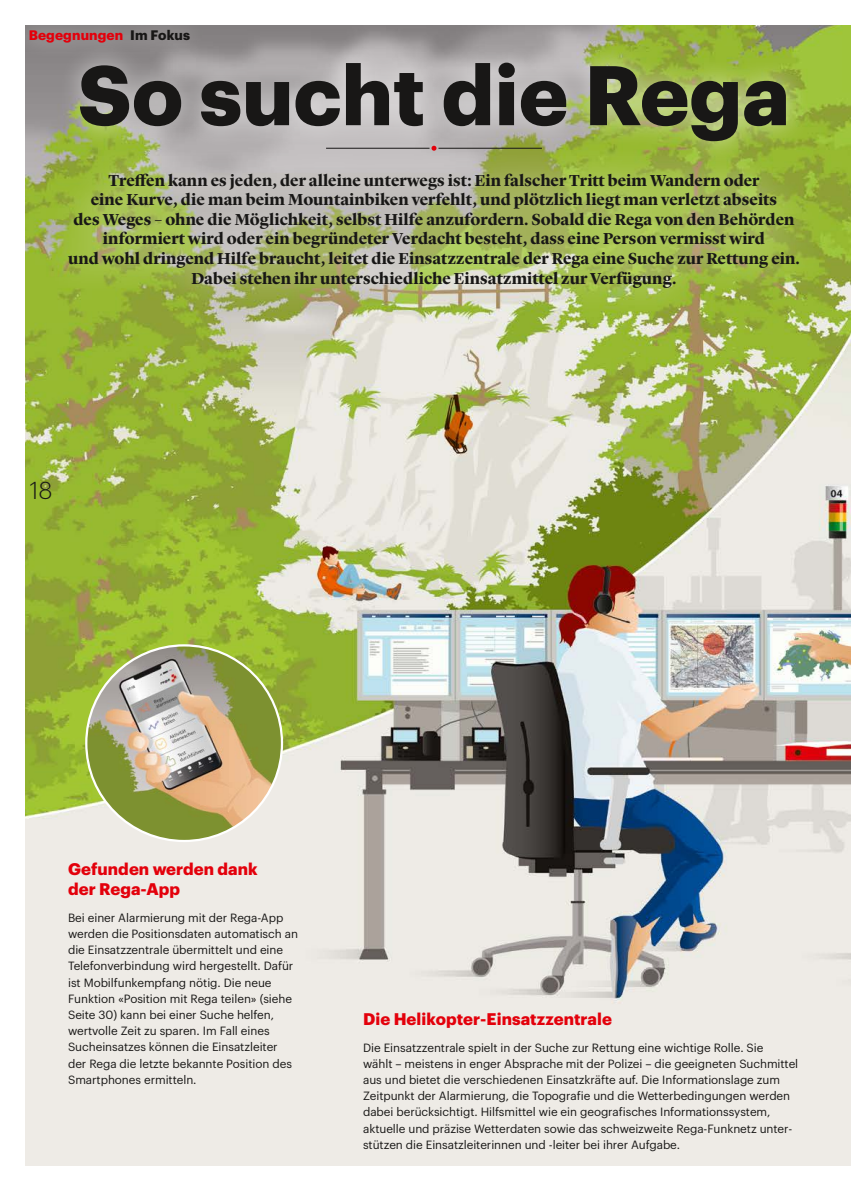
<style>
.page{position:relative;width:851px;height:1191px;background:#fff}
.page>*{position:absolute;margin:0;border:0;box-sizing:border-box;transform-origin:0 0}
.t1{font:700 82.5px "Graphik";color:#181716}
.t2{font:300 24px "Graphik";color:#181716}
.t3{font:700 16.5px/19.5px "Lyon Display";color:#181716;text-align:center}
.t4{font:700 16.5px/20.2px "Graphik";letter-spacing:.005em;color:#e3000b}
.t5{font:700 13.5px "Graphik";letter-spacing:.01em;color:#e3000b}
.t6{font:11.7px/16.2px "Graphik";letter-spacing:-.005em;color:#181716}
.s1{color:#181716}
</style>
<div class="page">
<img style="left:26px;top:26px;width:824px;height:1139px">
<div style="left:57px;top:40px;width:752px;height:125px;background:#fff;opacity:.6"></div>
<div style="left:41px;top:145px;width:783px;height:171px;background:#fff;opacity:.8"></div>
<img style="left:86px;top:645px;width:196px;height:196px;border-radius:98px">
<div style="left:11px;top:11px;width:197px;height:50px;background:#fff;opacity:.5"></div>
<p class="t5" style="left:29px;top:24px;width:163px">Begegnungen <span class="s1">Im Fokus</span></p>
<h2 class="t1" style="left:78px;top:31px;width:713px">So sucht die Rega</h2>
<p class="t3" style="left:68px;top:169px;width:733px">Treffen kann es jeden, der alleine unterwegs ist: Ein falscher Tritt beim Wandern oder<br>eine Kurve, die man beim Mountainbiken verfehlt, und plötzlich liegt man verletzt abseits<br>des Weges – ohne die Möglichkeit, selbst Hilfe anzufordern. Sobald die Rega von den Behörden informiert wird oder ein begründeter Verdacht besteht, dass eine Person vermisst wird<br>und wohl dringend Hilfe braucht, leitet die Einsatzzentrale der Rega eine Suche zur Rettung ein.<br>Dabei stehen ihr unterschiedliche Einsatzmittel zur Verfügung.</p>
<h2 class="t2" style="left:30px;top:473px;width:24px">18</h2>
<h3 class="t4" style="left:68px;top:857px;width:191px">Gefunden werden dank der Rega-App</h3>
<p class="t6" style="left:68px;top:908px;width:231px">Bei einer Alarmierung mit der Rega-App werden die Positionsdaten automatisch an die Einsatzzentrale übermittelt und eine Telefonverbindung wird hergestellt. Dafür ist Mobilfunkempfang nötig. Die neue Funktion «Position mit Rega teilen» (siehe Seite 30) kann bei einer Suche helfen, wertvolle Zeit zu sparen. Im Fall eines Sucheinsatzes können die Einsatzleiter der Rega die letzte bekannte Position des Smartphones ermitteln.</p>
<h3 class="t4" style="left:363px;top:1007px;width:250px">Die Helikopter-Einsatzzentrale</h3>
<p class="t6" style="left:363px;top:1038px;width:436px">Die Einsatzzentrale spielt in der Suche zur Rettung eine wichtige Rolle. Sie<br>wählt – meistens in enger Absprache mit der Polizei – die geeigneten Suchmittel aus und bietet die verschiedenen Einsatzkräfte auf. Die Informationslage zum Zeitpunkt der Alarmierung, die Topografie und die Wetterbedingungen werden dabei berücksichtigt. Hilfsmittel wie ein geografisches Informationssystem, aktuelle und präzise Wetterdaten sowie das schweizweite Rega-Funknetz unter&shy;stützen die Einsatzleiterinnen und -leiter bei ihrer Aufgabe.</p>
</div>
